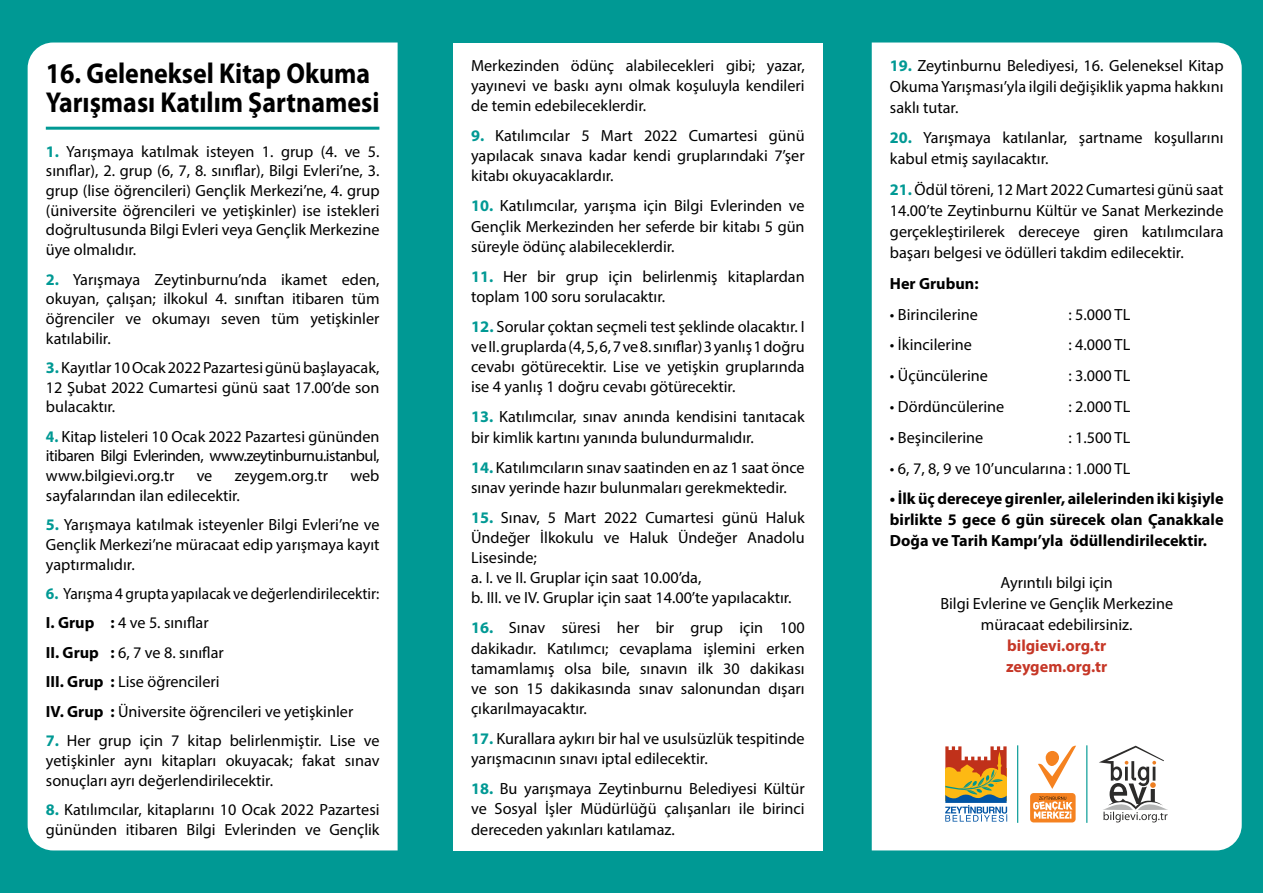
<style>
.page{position:relative;width:1263px;height:893px;background:#009994}
.page>*{position:absolute;margin:0;border:0;box-sizing:border-box;transform-origin:0 0}
.t1{font:700 28.8px/28.5px "Myriad Pro";color:#000;scale:.9 1}
.t2{font:16.2px/20.2px "Myriad Pro";color:#000;text-align:justify}
.t3{font:16.2px/29.4px "Myriad Pro";color:#000;scale:.95 1}
.t4{font:700 16.2px/21px "Myriad Pro";color:#000;text-align:justify}
.t5{font:700 16.2px/21px "Myriad Pro";color:#c63727}
.s1{font-weight:700;color:#009994}
.s2{font-weight:700}
</style>
<div class="page">
<div style="left:28px;top:43px;width:370px;height:807px;background:#fff"></div>
<div style="left:453px;top:43px;width:370px;height:807px;background:#fff"></div>
<div style="left:872px;top:43px;width:370px;height:807px;background:#fff"></div>
<hr style="left:46px;top:127px;width:333px;height:3px;background:#009994">
<hr style="left:1086px;top:745px;width:1px;height:78px;background:#009994">
<hr style="left:1017px;top:745px;width:1px;height:78px;background:#009994">
<svg style="left:1099px;top:746px;width:69px;height:76px;background:#cecdcc"></svg>
<svg style="left:1038px;top:746px;width:38px;height:43px;background:#fcdbbf"></svg>
<div style="left:1030px;top:793px;width:45px;height:29px;background:#f58220;border-radius:4px"></div>
<svg style="left:1033px;top:797px;width:39px;height:22px"></svg>
<svg style="left:945px;top:746px;width:62px;height:76px;background:#bc9d71"></svg>
<h1 class="t1" style="left:46px;top:58px;width:372px">16. Geleneksel Kitap Okuma<br>Yarışması Katılım Şartnamesi</h1>
<p class="t2" style="left:46px;top:141px;width:335px;line-height:19.6px"><span class="s1">1.</span> Yarışmaya katılmak isteyen 1. grup (4. ve 5. sınıflar), 2. grup (6, 7, 8. sınıflar), Bilgi Evleri’ne, 3. grup (lise öğrencileri) Gençlik Merkezi’ne, 4. grup (üniversite öğrencileri ve yetişkinler) ise istekleri doğrultusunda Bilgi Evleri veya Gençlik Merkezine üye olmalıdır.</p>
<p class="t2" style="left:46px;top:269px;width:335px;line-height:19.6px"><span class="s1">2.</span> Yarışmaya Zeytinburnu’nda ikamet eden, okuyan, çalışan; ilkokul 4. sınıftan itibaren tüm öğrenciler ve okumayı seven tüm yetişkinler katılabilir.</p>
<p class="t2" style="left:46px;top:357px;width:335px;line-height:19.6px"><span class="s1">3.</span> Kayıtlar 10 Ocak 2022 Pazartesi günü başlayacak, 12 Şubat 2022 Cumartesi günü saat 17.00’de son bulacaktır.</p>
<p class="t2" style="left:46px;top:426px;width:335px;line-height:19.6px"><span class="s1">4.</span> Kitap listeleri 10 Ocak 2022 Pazartesi gününden itibaren Bilgi Evlerinden, www.zeytinburnu.istanbul, www.bilgievi.org.tr</p>
<p class="t2" style="left:197px;top:465px;width:17px">ve</p>
<p class="t2" style="left:235px;top:465px;width:95px">zeygem.org.tr</p>
<p class="t2" style="left:350px;top:465px;width:31px">web</p>
<p class="t2" style="left:46px;top:485px;width:196px">sayfalarından ilan edilecektir.</p>
<p class="t2" style="left:46px;top:515px;width:335px;line-height:19.6px"><span class="s1">5.</span> Yarışmaya katılmak isteyenler Bilgi Evleri’ne ve Gençlik Merkezi’ne müracaat edip yarışmaya kayıt yaptırmalıdır.</p>
<p class="t3" style="left:46px;top:579px;width:353px"><span class="s1">6.</span> Yarışma 4 grupta yapılacak ve değerlendirilecektir:<br><span class="s2">I. Grup :</span> 4 ve 5. sınıflar<br><span class="s2">II. Grup :</span> 6, 7 ve 8. sınıflar<br><span class="s2">III. Grup :</span> Lise öğrencileri<br><span class="s2">IV. Grup :</span> Üniversite öğrencileri ve yetişkinler</p>
<p class="t2" style="left:46px;top:731px;width:335px;line-height:19.6px"><span class="s1">7.</span> Her grup için 7 kitap belirlenmiştir. Lise ve yetişkinler aynı kitapları okuyacak; fakat sınav sonuçları ayrı değerlendirilecektir.</p>
<p class="t2" style="left:46px;top:800px;width:335px;line-height:19.6px"><span class="s1">8.</span> Katılımcılar, kitaplarını 10 Ocak 2022 Pazartesi gününden itibaren Bilgi Evlerinden ve Gençlik</p>
<p class="t2" style="left:471px;top:55px;width:335px">Merkezinden ödünç alabilecekleri gibi; yazar, yayınevi ve baskı aynı olmak koşuluyla kendileri de temin edebileceklerdir.</p>
<p class="t2" style="left:471px;top:125px;width:335px"><span class="s1">9.</span> Katılımcılar 5 Mart 2022 Cumartesi günü yapılacak sınava kadar kendi gruplarındaki 7’şer kitabı okuyacaklardır.</p>
<p class="t2" style="left:471px;top:196px;width:335px"><span class="s1">10.</span> Katılımcılar, yarışma için Bilgi Evlerinden ve Gençlik Merkezinden her seferde bir kitabı 5 gün süreyle ödünç alabileceklerdir.</p>
<p class="t2" style="left:471px;top:266px;width:335px"><span class="s1">11.</span> Her bir grup için belirlenmiş kitaplardan toplam 100 soru sorulacaktır.</p>
<p class="t2" style="left:471px;top:316px;width:335px"><span class="s1">12.</span> Sorular çoktan seçmeli test şeklinde olacaktır. I ve II. gruplarda (4, 5, 6, 7 ve 8. sınıflar) 3 yanlış 1 doğru cevabı götürecektir. Lise ve yetişkin gruplarında ise 4 yanlış 1 doğru cevabı götürecektir.</p>
<p class="t2" style="left:471px;top:407px;width:335px"><span class="s1">13.</span> Katılımcılar, sınav anında kendisini tanıtacak bir kimlik kartını yanında bulundurmalıdır.</p>
<p class="t2" style="left:471px;top:457px;width:335px"><span class="s1">14.</span> Katılımcıların sınav saatinden en az 1 saat önce sınav yerinde hazır bulunmaları gerekmektedir.</p>
<p class="t2" style="left:471px;top:507px;width:335px;text-align:left"><span class="s1">15.</span> Sınav, 5 Mart 2022 Cumartesi günü Haluk Ündeğer İlkokulu ve Haluk Ündeğer Anadolu Lisesinde;<br>a. I. ve II. Gruplar için saat 10.00’da,<br>b. III. ve IV. Gruplar için saat 14.00’te yapılacaktır.</p>
<p class="t2" style="left:471px;top:618px;width:335px"><span class="s1">16.</span> Sınav süresi her bir grup için 100 dakikadır. Katılımcı; cevaplama işlemini erken tamamlamış olsa bile, sınavın ilk 30 dakikası ve son 15 dakikasında sınav salonundan dışarı çıkarılmayacaktır.</p>
<p class="t2" style="left:471px;top:728px;width:335px"><span class="s1">17.</span> Kurallara aykırı bir hal ve usulsüzlük tespitinde yarışmacının sınavı iptal edilecektir.</p>
<p class="t2" style="left:471px;top:778px;width:335px"><span class="s1">18.</span> Bu yarışmaya Zeytinburnu Belediyesi Kültür ve Sosyal İşler Müdürlüğü çalışanları ile birinci dereceden yakınları katılamaz.</p>
<p class="t2" style="left:890px;top:54px;width:335px;line-height:21px"><span class="s1">19.</span> Zeytinburnu Belediyesi, 16. Geleneksel Kitap Okuma Yarışması’yla ilgili değişiklik yapma hakkını saklı tutar.</p>
<p class="t2" style="left:890px;top:127px;width:335px;line-height:21px"><span class="s1">20.</span> Yarışmaya katılanlar, şartname koşullarını kabul etmiş sayılacaktır.</p>
<p class="t2" style="left:890px;top:179px;width:335px;line-height:21px"><span class="s1">21.</span> Ödül töreni, 12 Mart 2022 Cumartesi günü saat 14.00’te Zeytinburnu Kültür ve Sanat Merkezinde gerçekleştirilerek dereceye giren katılımcılara başarı belgesi ve ödülleri takdim edilecektir.</p>
<p class="t4" style="left:890px;top:272px;width:90px">Her Grubun:</p>
<p class="t2" style="left:890px;top:304px;width:89px">• Birincilerine</p>
<p class="t2" style="left:1068px;top:304px;width:63px">: 5.000 TL</p>
<p class="t2" style="left:890px;top:335px;width:83px">• İkincilerine</p>
<p class="t2" style="left:1068px;top:335px;width:63px">: 4.000 TL</p>
<p class="t2" style="left:890px;top:365px;width:100px">• Üçüncülerine</p>
<p class="t2" style="left:1068px;top:365px;width:63px">: 3.000 TL</p>
<p class="t2" style="left:890px;top:396px;width:116px">• Dördüncülerine</p>
<p class="t2" style="left:1068px;top:396px;width:63px">: 2.000 TL</p>
<p class="t2" style="left:890px;top:427px;width:95px">• Beşincilerine</p>
<p class="t2" style="left:1068px;top:427px;width:63px">: 1.500 TL</p>
<p class="t2" style="left:890px;top:458px;width:242px">• 6, 7, 8, 9 ve 10’uncularına : 1.000 TL</p>
<p class="t4" style="left:890px;top:488px;width:335px">• İlk üç dereceye girenler, ailelerinden iki kişiyle birlikte 5 gece 6 gün sürecek olan Çanakkale Doğa ve Tarih Kampı’yla ödüllendirilecektir.</p>
<p class="t2" style="left:940px;top:572px;width:234px;line-height:21px;text-align:center">Ayrıntılı bilgi için<br>Bilgi Evlerine ve Gençlik Merkezine müracaat edebilirsiniz.</p>
<p class="t5" style="left:1006px;top:635px;width:103px">bilgievi.org.tr zeygem.org.tr</p>
</div>
